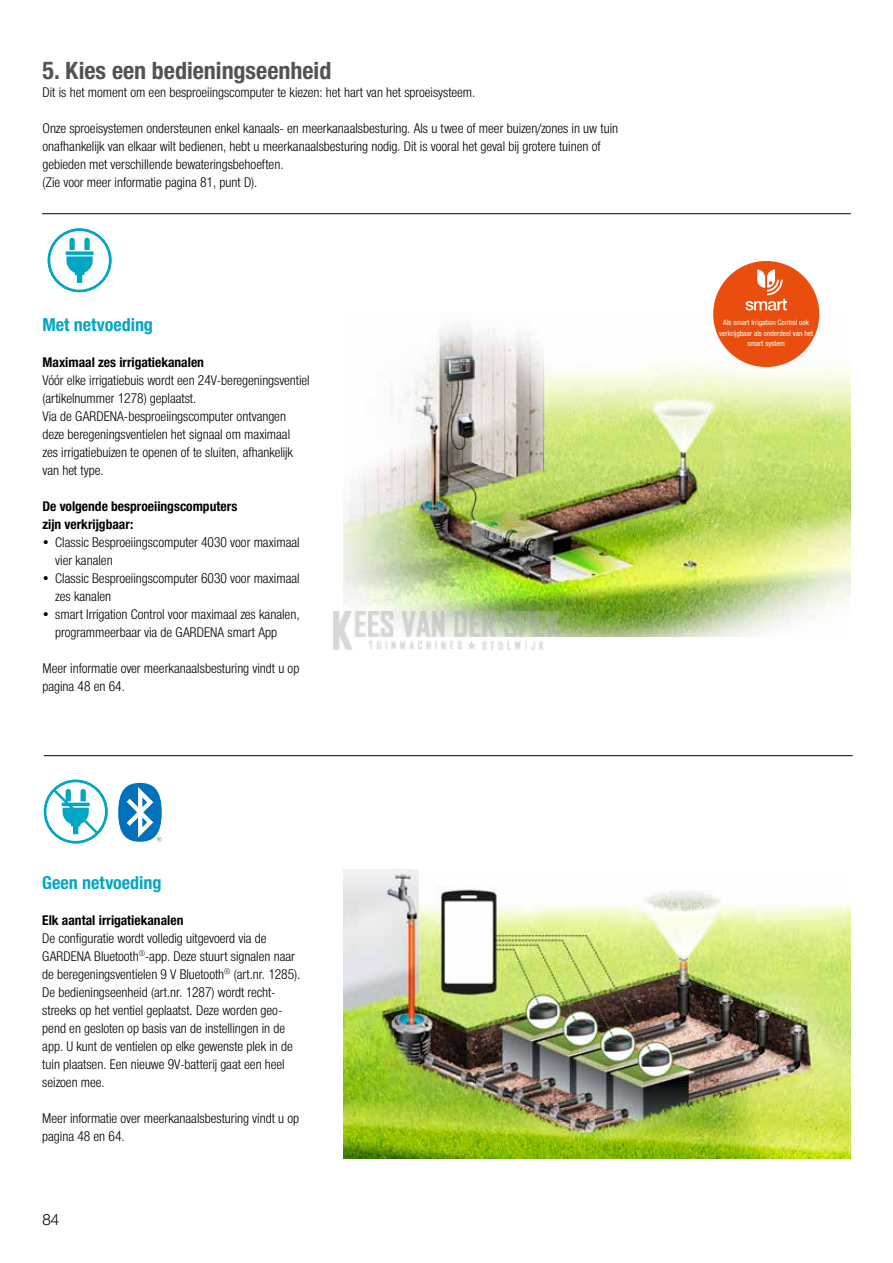
<style>
.page{position:relative;width:893px;height:1263px;background:#fff}
.page>*{position:absolute;margin:0;border:0;box-sizing:border-box;transform-origin:0 0}
.t1{font:700 24px "Gardena Sans Cond";color:#525251}
.t2{font:700 18px "Gardena Sans Cond";color:#00a6c4}
.t3{font:15px "Gardena Sans";color:#000}
.t4{font:13.5px/18px "Gardena Sans Cond";color:#000}
.t5{font:700 13.5px/18px "Gardena Sans Cond";color:#000}
.t6{font:500 7.5px/10.5px "Gardena Sans Cond";color:#fff;text-align:center}
</style>
<div class="page">
<img style="left:343px;top:313px;width:507px;height:324px">
<hr style="left:44px;top:755px;width:809px;height:1px;background:#000">
<img style="left:343px;top:870px;width:507px;height:288px">
<svg style="left:118px;top:783px;width:44px;height:59px"></svg>
<div style="left:713px;top:261px;width:106px;height:106px;background:#e94e0f;border-radius:50%"></div>
<svg style="left:745px;top:270px;width:42px;height:40px"></svg>
<svg style="left:49px;top:230px;width:61px;height:61px"></svg>
<svg style="left:45px;top:781px;width:61px;height:61px"></svg>
<hr style="left:42px;top:213px;width:809px;height:1px;background:#000">
<img style="left:334px;top:612px;width:225px;height:38px">
<h1 class="t1" style="left:43px;top:53px;width:290px">5. Kies een bedieningseenheid</h1>
<p class="t4" style="left:43px;top:82px;width:434px">Dit is het moment om een besproeiingscomputer te kiezen: het hart van het sproeisysteem.</p>
<p class="t4" style="left:43px;top:118px;width:577px">Onze sproeisystemen ondersteunen enkel kanaals- en meerkanaalsbesturing. Als u twee of meer buizen/zones in uw tuin onafhankelijk van elkaar wilt bedienen, hebt u meerkanaalsbesturing nodig. Dit is vooral het geval bij grotere tuinen of gebieden met verschillende bewateringsbehoeften.<br>(Zie voor meer informatie pagina 81, punt D).</p>
<h2 class="t2" style="left:43px;top:312px;width:112px">Met netvoeding</h2>
<p class="t5" style="left:43px;top:352px;width:163px">Maximaal zes irrigatiekanalen</p>
<p class="t4" style="left:43px;top:370px;width:269px">Vóór elke irrigatiebuis wordt een 24V-beregeningsventiel (artikelnummer 1278) geplaatst.<br>Via de GARDENA-besproeiingscomputer ontvangen deze beregeningsventielen het signaal om maximaal<br>zes irrigatiebuizen te openen of te sluiten, afhankelijk van het type.</p>
<p class="t5" style="left:43px;top:496px;width:196px">De volgende besproeiingscomputers zijn verkrijgbaar:</p>
<p class="t4" style="left:55px;top:532px;width:246px;text-indent:-13px">• Classic Besproeiingscomputer 4030 voor maximaal vier kanalen</p>
<p class="t4" style="left:55px;top:568px;width:246px;text-indent:-13px">• Classic Besproeiingscomputer 6030 voor maximaal zes kanalen</p>
<p class="t4" style="left:55px;top:604px;width:246px;text-indent:-13px">• smart Irrigation Control voor maximaal zes kanalen, programmeerbaar via de GARDENA smart App</p>
<p class="t4" style="left:43px;top:658px;width:258px">Meer informatie over meerkanaalsbesturing vindt u op pagina 48 en 64.</p>
<h2 class="t2" style="left:42px;top:870px;width:121px">Geen netvoeding</h2>
<p class="t5" style="left:42px;top:910px;width:143px">Elk aantal irrigatiekanalen</p>
<p class="t4" style="left:42px;top:928px;width:260px">De configuratie wordt volledig uitgevoerd via de GARDENA Bluetooth<sup>®</sup>-app. Deze stuurt signalen naar de beregeningsventielen 9 V Bluetooth<sup>®</sup> (art.nr. 1285).<br>De bedieningseenheid (art.nr. 1287) wordt recht&shy;streeks op het ventiel geplaatst. Deze worden geo&shy;pend en gesloten op basis van de instellingen in de app. U kunt de ventielen op elke gewenste plek in de tuin plaatsen. Een nieuwe 9V-batterij gaat een heel seizoen mee.</p>
<p class="t4" style="left:42px;top:1108px;width:258px">Meer informatie over meerkanaalsbesturing vindt u op pagina 48 en 64.</p>
<p class="t3" style="left:43px;top:1209px;width:18px">84</p>
<p class="t6" style="left:719px;top:317px;width:95px">Als smart Irrigation Control ook verkrijgbaar als onderdeel van het smart system</p>
</div>
